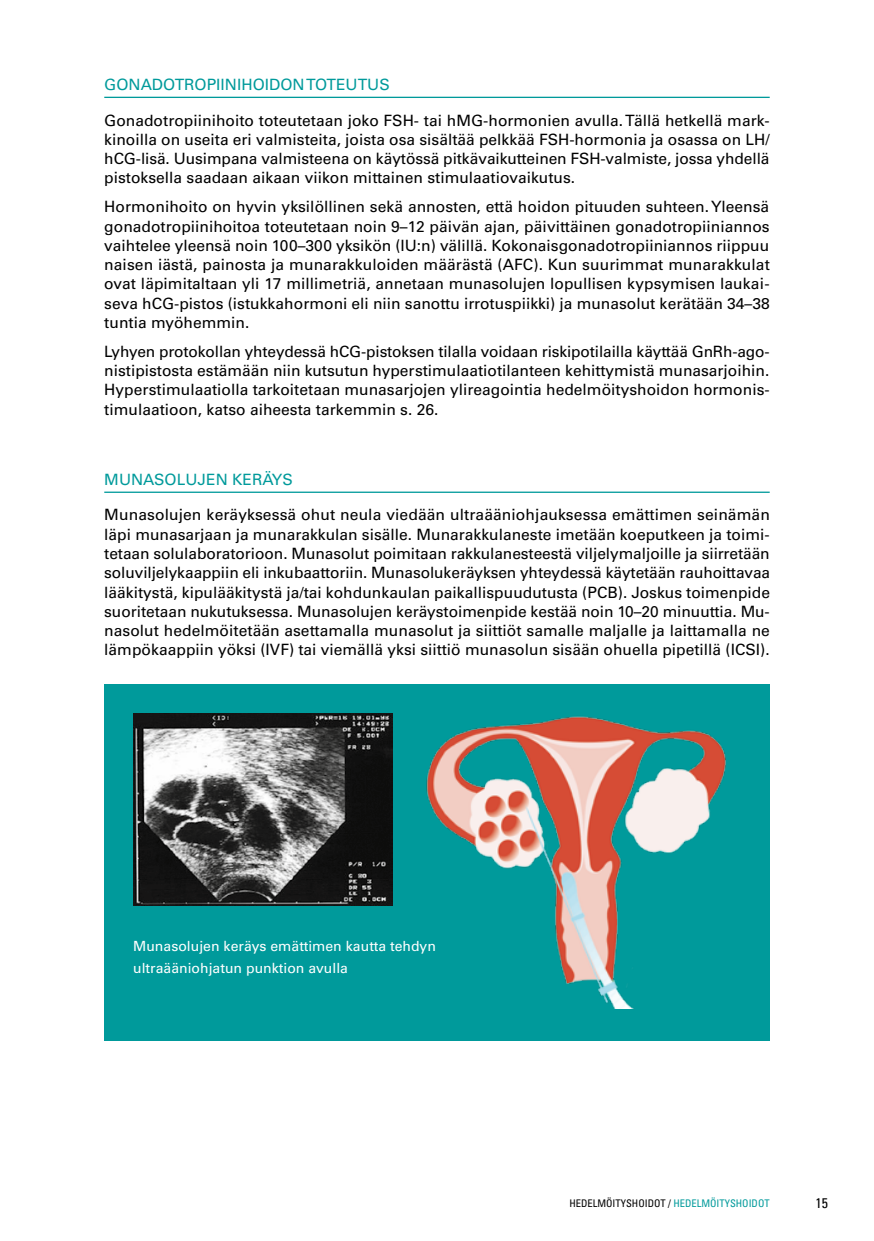
<style>
.page{position:relative;width:874px;height:1241px;background:#fff}
.page>*{position:absolute;margin:0;border:0;box-sizing:border-box;transform-origin:0 0}
.t1{font:15.58px/19.2px "Univers LT Std";color:#000;text-align:justify}
.t2{font:15.58px "Univers LT Std";color:#009a9b}
.t3{font:14px/22.8px "Univers LT Std";color:#fff}
.t4{font:condensed 14px "Univers LT Std";color:#000}
.t5{font:condensed 10.5px "Univers LT Std";color:#000}
.s1{color:#009a9b}
</style>
<div class="page">
<div style="left:104px;top:684px;width:665px;height:356px;background:#009a9b"></div>
<hr style="left:104px;top:97px;width:665px;height:1px;background:#009a9b">
<hr style="left:104px;top:491px;width:665px;height:2px;background:#009a9b">
<img style="left:133px;top:713px;width:260px;height:192px">
<img style="left:426px;top:716px;width:300px;height:292px">
<p class="t2" style="left:104px;top:75px;width:47px">Gonadotropii</p>
<p class="t2" style="left:225px;top:75px;width:22px">nihoido</p>
<p class="t2" style="left:292px;top:75px;width:25px">n toteutus</p>
<p class="t1" style="left:104px;top:110px;width:666px">Gonadotropiinihoito toteutetaan joko FSH- tai hMG-hormonien avulla. Tällä hetkellä mark&shy;kinoilla on useita eri valmisteita, joista osa sisältää pelkkää FSH-hormonia ja osassa on LH/ hCG-lisä. Uusimpana valmisteena on käytössä pitkävaikutteinen FSH-valmiste, jossa yhdellä pistoksella saadaan aikaan viikon mittainen stimulaatiovaikutus.</p>
<p class="t1" style="left:104px;top:197px;width:666px">Hormonihoito on hyvin yksilöllinen sekä annosten, että hoidon pituuden suhteen. Yleensä gonadotropiinihoitoa toteutetaan noin 9–12 päivän ajan, päivittäinen gonadotropiiniannos vaihtelee yleensä noin 100–300 yksikön (IU:n) välillä. Kokonaisgonadotropiiniannos riippuu naisen iästä, painosta ja munarakkuloiden määrästä (AFC). Kun suurimmat munarakkulat ovat läpimitaltaan yli 17 millimetriä, annetaan munasolujen lopullisen kypsymisen laukai&shy;seva hCG-pistos (istukkahormoni eli niin sanottu irrotuspiikki) ja munasolut kerätään 34–38 tuntia myöhemmin.</p>
<p class="t1" style="left:104px;top:341px;width:666px">Lyhyen protokollan yhteydessä hCG-pistoksen tilalla voidaan riskipotilailla käyttää GnRh-ago&shy;nistipistosta estämään niin kutsutun hyperstimulaatiotilanteen kehittymistä munasarjoihin.<br>Hyperstimulaatiolla tarkoitetaan munasarjojen ylireagointia hedelmöityshoidon hormonis&shy;timulaatioon, katso aiheesta tarkemmin s. 26.</p>
<p class="t2" style="left:104px;top:470px;width:51px">Munasoluje</p>
<p class="t2" style="left:216px;top:470px;width:27px">n ker</p>
<p class="t2" style="left:262px;top:470px;width:21px">äys</p>
<p class="t1" style="left:104px;top:505px;width:667px">Munasolujen keräyksessä ohut neula viedään ultraääniohjauksessa emättimen seinämän läpi munasarjaan ja munarakkulan sisälle. Munarakkulaneste imetään koeputkeen ja toimi&shy;tetaan solulaboratorioon. Munasolut poimitaan rakkulanesteestä viljelymaljoille ja siirretään soluviljelykaappiin eli inkubaattoriin. Munasolukeräyksen yhteydessä käytetään rauhoittavaa lääkitystä, kipulääkitystä ja/tai kohdunkaulan paikallispuudutusta (PCB). Joskus toimenpide suoritetaan nukutuksessa. Munasolujen keräystoimenpide kestää noin 10–20 minuuttia. Mu&shy;nasolut hedelmöitetään asettamalla munasolut ja siittiöt samalle maljalle ja laittamalla ne lämpökaappiin yöksi (IVF) tai viemällä yksi siittiö munasolun sisään ohuella pipetillä (ICSI).</p>
<p class="t3" style="left:133px;top:934px;width:304px">Munasolujen keräys emättimen kautta tehdyn ultraääniohjatun punktion avulla</p>
<p class="t5" style="left:569px;top:1196px;width:202px">HEDELMÖITYSHOIDOT / <span class="s1">HEDELMÖITYSHOIDOT</span></p>
<p class="t4" style="left:815px;top:1193px;width:14px">15</p>
</div>
